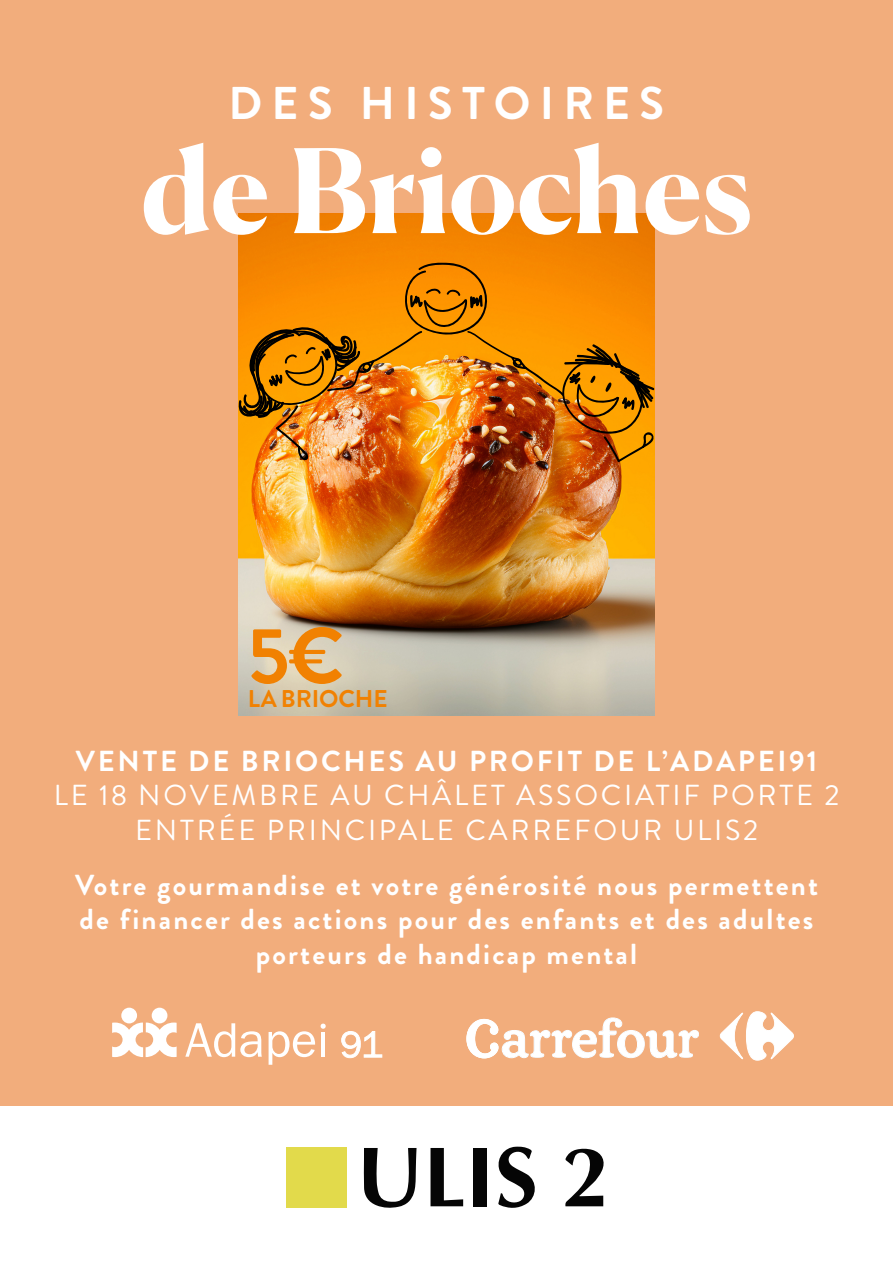
<style>
.page{position:relative;width:893px;height:1263px;background:#fff}
.page>*{position:absolute;margin:0;border:0;box-sizing:border-box;transform-origin:0 0}
.t1{font:700 115.95px "Canela";color:#fff}
.t2{font:700 79.2px "Brandon Grotesque";color:#f18101}
.t3{font:700 45.9px "Brandon Grotesque";letter-spacing:.2em;color:#fff}
.t4{font:700 28.95px/34.7px "Brandon Grotesque";letter-spacing:.075em;color:#fff;text-align:center}
.t5{font:28.95px "Brandon Grotesque";letter-spacing:.095em;color:#fff}
.t6{font:700 28.95px "Brandon Grotesque";letter-spacing:.095em;color:#fff}
.t7{font:700 24.15px "Brandon Grotesque";letter-spacing:-.005em;color:#f18101}
</style>
<div class="page">
<div style="left:0;top:0;width:893px;height:1106px;background:#f2ad7c"></div>
<img style="left:239px;top:214px;width:415px;height:501px">
<svg style="left:321px;top:1023px;width:5px;height:6px"></svg>
<svg style="left:185px;top:1023px;width:77px;height:34px"></svg>
<svg style="left:269px;top:1031px;width:46px;height:34px"></svg>
<hr style="left:321px;top:1032px;width:4px;height:25px;background:#fff">
<div style="left:121px;top:1008px;width:16px;height:15px;background:#fff;border-radius:50%"></div>
<svg style="left:112px;top:1022px;width:65px;height:35px"></svg>
<div style="left:152px;top:1008px;width:15px;height:15px;background:#fff;border-radius:50%"></div>
<svg style="left:341px;top:1031px;width:41px;height:27px"></svg>
<svg style="left:720px;top:1012px;width:74px;height:48px"></svg>
<svg style="left:466px;top:1017px;width:233px;height:41px"></svg>
<svg style="left:364px;top:1148px;width:53px;height:60px"></svg>
<svg style="left:498px;top:1146px;width:37px;height:62px"></svg>
<svg style="left:565px;top:1148px;width:39px;height:58px"></svg>
<svg style="left:430px;top:1148px;width:33px;height:58px"></svg>
<div style="left:474px;top:1148px;width:13px;height:58px;background:#050505"></div>
<div style="left:287px;top:1148px;width:60px;height:60px;background:#e2da4b"></div>
<img style="left:238px;top:262px;width:417px;height:200px">
<p class="t3" style="left:229px;top:71px;width:437px">DES HISTOIRES</p>
<p class="t1" style="left:141px;top:100px;width:613px">de Brioches</p>
<p class="t2" style="left:248px;top:601px;width:98px">5€</p>
<p class="t7" style="left:248px;top:682px;width:141px">LA BRIOCHE</p>
<p class="t6" style="left:76px;top:740px;width:743px">VENTE DE BRIOCHES AU PROFIT DE L’ADAPEI91</p>
<p class="t5" style="left:54px;top:775px;width:787px">LE 18 NOVEMBRE AU CHÂLET ASSOCIATIF PORTE 2</p>
<p class="t5" style="left:135px;top:810px;width:624px">ENTRÉE PRINCIPALE CARREFOUR ULIS2</p>
<p class="t4" style="left:75px;top:868px;width:744px">Votre gourmandise et votre générosité nous permettent de financer des actions pour des enfants et des adultes porteurs de handicap mental</p>
</div>
